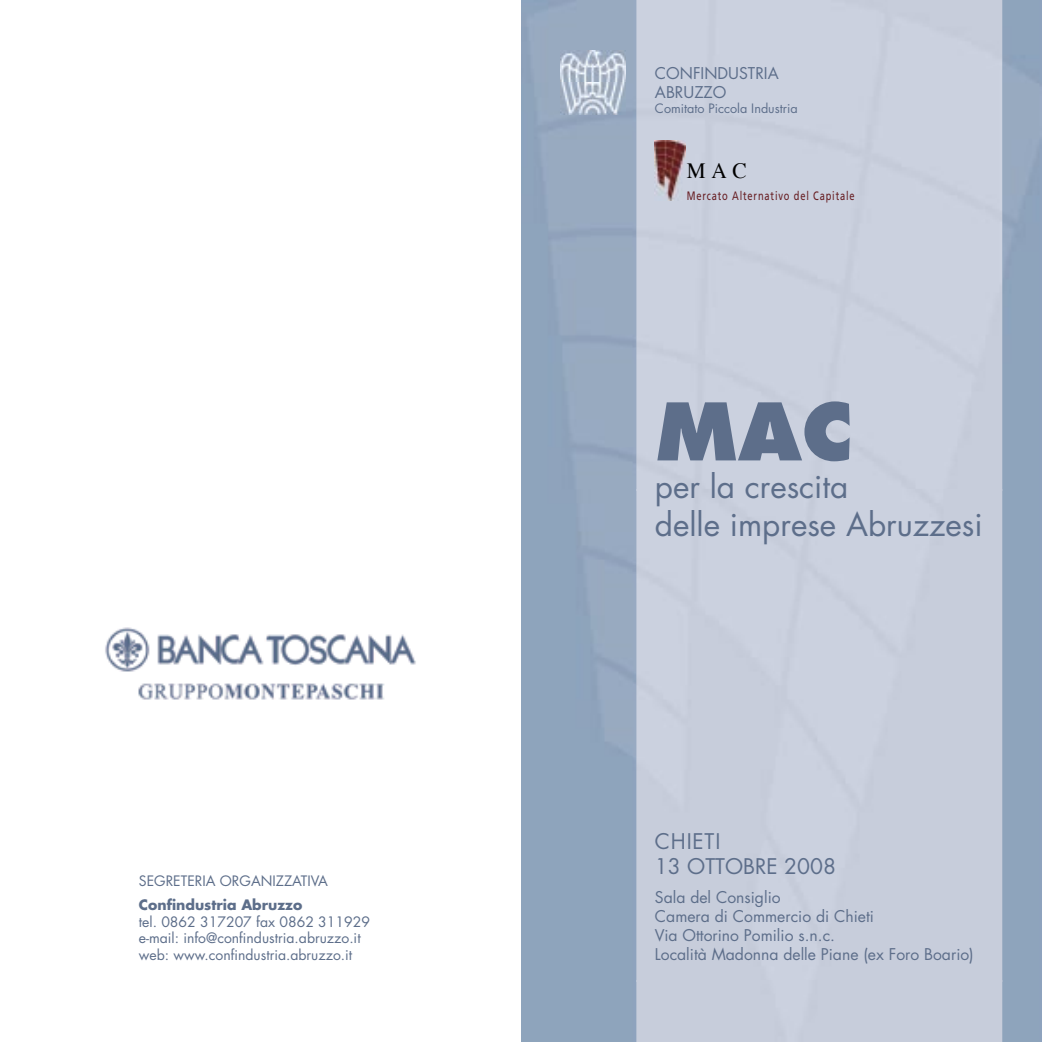
<style>
.page{position:relative;width:1042px;height:1042px;background:#fff}
.page>*{position:absolute;margin:0;border:0;box-sizing:border-box;transform-origin:0 0}
.t1{font:800 77px "Futura";color:#5d6e8a}
.t2{font:31.5px/37.8px "Futura";color:#5d6e8a}
.t3{font:21.7px "Times";color:#000}
.t4{font:21px/25.2px "Futura";color:#5d6e8a}
.t5{font:15.75px/18.9px "Futura";color:#5d6e8a}
.t6{font:14px/16.8px "Futura";color:#5d6e8a}
.t7{font:700 14px "Futura";color:#5d6e8a}
.t8{font:12.6px "Futura";color:#5d6e8a}
.t9{font:12.25px "Frutiger";letter-spacing:.09em;color:#671e23;scale:.76 1}
</style>
<div class="page">
<img style="left:521px;top:0;width:462px;height:1042px">
<img style="left:983px;top:0;width:59px;height:1042px">
<div style="left:636px;top:980px;width:348px;height:62px;background:#c7cddb"></div>
<img style="left:561px;top:51px;width:64px;height:63px">
<img style="left:655px;top:140px;width:31px;height:60px">
<img style="left:105px;top:627px;width:311px;height:73px">
<p class="t6" style="left:139px;top:872px;width:191px">SEGRETERIA ORGANIZZATIVA</p>
<p class="t7" style="left:139px;top:895px;width:165px">Confindustria Abruzzo</p>
<p class="t6" style="left:139px;top:913px;width:233px">tel. 0862 317207 fax 0862 311929 e-mail: info@confindustria.abruzzo.it web: www.confindustria.abruzzo.it</p>
<p class="t5" style="left:655px;top:64px;width:125px">CONFINDUSTRIA<br>ABRUZZO</p>
<p class="t8" style="left:655px;top:100px;width:144px">Comitato Piccola Industria</p>
<h3 class="t3" style="left:687px;top:157px;width:62px">MAC</h3>
<p class="t9" style="left:687px;top:188px;width:222px">Mercato Alternativo del Capitale</p>
<h1 class="t1" style="left:655px;top:384px;width:199px">MAC</h1>
<h2 class="t2" style="left:655px;top:467px;width:329px">per la crescita<br>delle imprese Abruzzesi</h2>
<h3 class="t4" style="left:655px;top:828px;width:183px">CHIETI<br>13 OTTOBRE 2008</h3>
<p class="t5" style="left:655px;top:888px;width:320px">Sala del Consiglio<br>Camera di Commercio di Chieti<br>Via Ottorino Pomilio s.n.c.<br>Località Madonna delle Piane (ex Foro Boario)</p>
</div>
